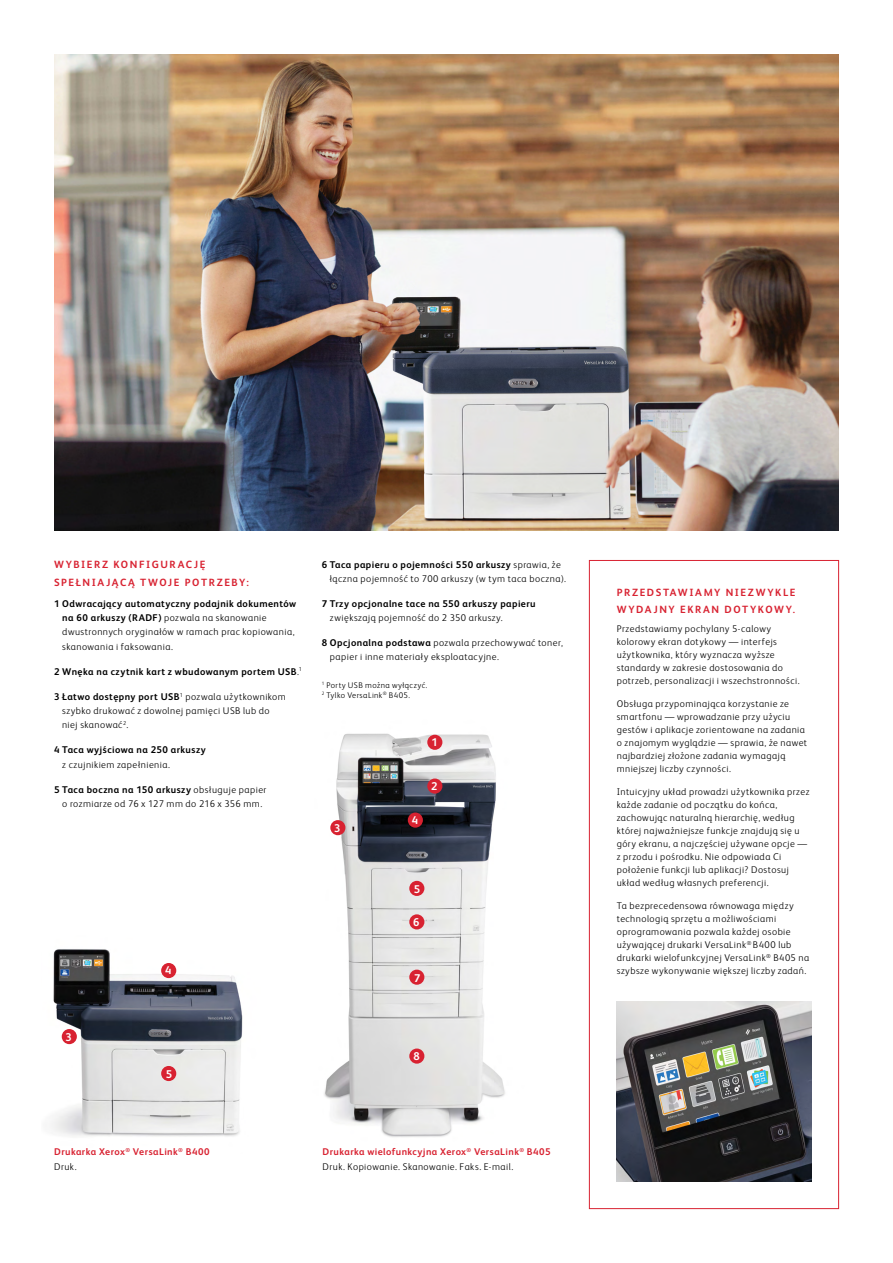
<style>
.page{position:relative;width:893px;height:1263px;background:#fff}
.page>*{position:absolute;margin:0;border:0;box-sizing:border-box;transform-origin:0 0}
.t1{font:700 11.25px "Xerox Sans";color:#fff}
.t2{font:700 10.5px/16.6px "Xerox Sans";letter-spacing:.15em;color:#d82231}
.t3{font:300 9.75px/12.9px "Xerox Sans";letter-spacing:.045em;color:#000}
.t4{font:700 9.75px/15px "Xerox Sans";letter-spacing:.045em;color:#d82231}
.t5{font:700 9.75px "Xerox Sans";letter-spacing:.045em;color:#000}
.t6{font:300 8.25px/9.8px "Xerox Sans";letter-spacing:.05em;color:#000}
.s1{font-weight:700}
.s2{font-weight:300}
.s3{font-weight:300;color:#000}
</style>
<div class="page">
<img style="left:324px;top:733px;width:181px;height:404px">
<div style="left:409px;top:1048px;width:15px;height:16px;background:#d82231;border-radius:50%"></div>
<div style="left:409px;top:969px;width:15px;height:16px;background:#d82231;border-radius:50%"></div>
<div style="left:409px;top:914px;width:15px;height:15px;background:#d82231;border-radius:50%"></div>
<div style="left:409px;top:881px;width:15px;height:15px;background:#d82231;border-radius:50%"></div>
<div style="left:408px;top:812px;width:15px;height:16px;background:#d82231;border-radius:50%"></div>
<div style="left:330px;top:820px;width:15px;height:15px;background:#d82231;border-radius:50%"></div>
<div style="left:427px;top:778px;width:15px;height:16px;background:#d82231;border-radius:50%"></div>
<div style="left:427px;top:735px;width:15px;height:15px;background:#d82231;border-radius:50%"></div>
<img style="left:51px;top:949px;width:192px;height:188px">
<div style="left:161px;top:1066px;width:15px;height:15px;background:#d82231;border-radius:50%"></div>
<div style="left:161px;top:963px;width:15px;height:15px;background:#d82231;border-radius:50%"></div>
<div style="left:62px;top:1029px;width:15px;height:15px;background:#d82231;border-radius:50%"></div>
<img style="left:617px;top:1002px;width:194px;height:179px">
<img style="left:54px;top:54px;width:785px;height:477px">
<div style="left:589px;top:560px;width:250px;height:649px;border:1px solid #d82231"></div>
<p class="t2" style="left:54px;top:555px;width:196px;line-height:18px">WYBIERZ KONFIGURACJĘ<br>SPEŁNIAJĄCĄ TWOJE POTRZEBY:</p>
<p class="t3" style="left:62px;top:596px;width:235px;line-height:14.2px;text-indent:-8px"><span class="s1">1 Odwracający automatyczny podajnik dokumentów na 60 arkuszy (RADF)</span> pozwala na skanowanie dwustronnych oryginałów w ramach prac kopiowania, skanowania i faksowania.</p>
<p class="t5" style="left:54px;top:665px;width:249px">2 Wnęka na czytnik kart z wbudowanym portem USB<span class="s2">.</span><sup>1</sup></p>
<p class="t3" style="left:62px;top:689px;width:225px;line-height:14.2px;text-indent:-8px"><span class="s1">3 Łatwo dostępny port USB</span><sup>1</sup> pozwala użytkownikom szybko drukować z dowolnej pamięci USB lub do niej skanować<sup>2</sup>.</p>
<p class="t5" style="left:54px;top:743px;width:153px">4 Taca wyjściowa na 250 arkuszy</p>
<p class="t3" style="left:62px;top:757px;width:109px">z czujnikiem zapełnienia.</p>
<p class="t3" style="left:54px;top:782px;width:214px;line-height:14.2px;text-align:center"><span class="s1">5 Taca boczna na 150 arkuszy</span> obsługuje papier o rozmiarze od 76 x 127 mm do 216 x 356 mm.</p>
<p class="t1" style="left:66px;top:1029px;width:8px">3</p>
<p class="t1" style="left:165px;top:963px;width:8px">4</p>
<p class="t1" style="left:166px;top:1066px;width:8px">5</p>
<p class="t3" style="left:330px;top:557px;width:238px;line-height:14.2px;text-indent:-8px"><span class="s1">6 Taca papieru o pojemności 550 arkuszy</span> sprawia, że łączna pojemność to 700 arkuszy (w tym taca boczna).</p>
<p class="t5" style="left:322px;top:597px;width:215px">7 Trzy opcjonalne tace na 550 arkuszy papieru</p>
<p class="t3" style="left:330px;top:611px;width:174px">zwiększają pojemność do 2 350 arkuszy.</p>
<p class="t3" style="left:330px;top:635px;width:234px;line-height:14.2px;text-indent:-8px"><span class="s1">8 Opcjonalna podstawa</span> pozwala przechowywać toner, papier i inne materiały eksploatacyjne.</p>
<p class="t6" style="left:322px;top:680px;width:107px"><sup>1</sup> Porty USB można wyłączyć.<br><sup>2</sup> Tylko VersaLink<sup>®</sup> B405.</p>
<p class="t1" style="left:431px;top:735px;width:8px">1</p>
<p class="t1" style="left:334px;top:820px;width:8px">3</p>
<p class="t1" style="left:412px;top:812px;width:8px">4</p>
<p class="t1" style="left:431px;top:778px;width:8px">2</p>
<p class="t1" style="left:414px;top:881px;width:8px">5</p>
<p class="t1" style="left:413px;top:914px;width:8px">6</p>
<p class="t1" style="left:414px;top:970px;width:8px">7</p>
<p class="t1" style="left:414px;top:1048px;width:8px">8</p>
<p class="t4" style="left:54px;top:1143px;width:157px">Drukarka Xerox<sup>®</sup> VersaLink<sup>®</sup> B400<br><span class="s3">Druk.</span></p>
<p class="t4" style="left:323px;top:1143px;width:229px">Drukarka wielofunkcyjna Xerox<sup>®</sup> VersaLink<sup>®</sup> B405<br><span class="s3">Druk. Kopiowanie. Skanowanie. Faks. E-mail.</span></p>
<p class="t2" style="left:617px;top:583px;width:180px">PRZEDSTAWIAMY NIEZWYKLE<br>WYDAJNY EKRAN DOTYKOWY.</p>
<p class="t3" style="left:617px;top:622px;width:184px">Przedstawiamy pochylany 5-calowy kolorowy ekran dotykowy — interfejs użytkownika, który wyznacza wyższe standardy w zakresie dostosowania do potrzeb, personalizacji i wszechstronności.</p>
<p class="t3" style="left:617px;top:697px;width:192px">Obsługa przypominająca korzystanie ze smartfonu — wprowadzanie przy użyciu gestów i aplikacje zorientowane na zadania o znajomym wyglądzie — sprawia, że nawet najbardziej złożone zadania wymagają mniejszej liczby czynności.</p>
<p class="t3" style="left:617px;top:785px;width:194px">Intuicyjny układ prowadzi użytkownika przez każde zadanie od początku do końca, zachowując naturalną hierarchię, według której najważniejsze funkcje znajdują się u góry ekranu, a najczęściej używane opcje — z przodu i pośrodku. Nie odpowiada Ci położenie funkcji lub aplikacji? Dostosuj układ według własnych preferencji.</p>
<p class="t3" style="left:617px;top:899px;width:194px">Ta bezprecedensowa równowaga między technologią sprzętu a możliwościami oprogramowania pozwala każdej osobie używającej drukarki VersaLink<sup>®</sup> B400 lub drukarki wielofunkcyjnej VersaLink<sup>®</sup> B405 na szybsze wykonywanie większej liczby zadań.</p>
</div>
